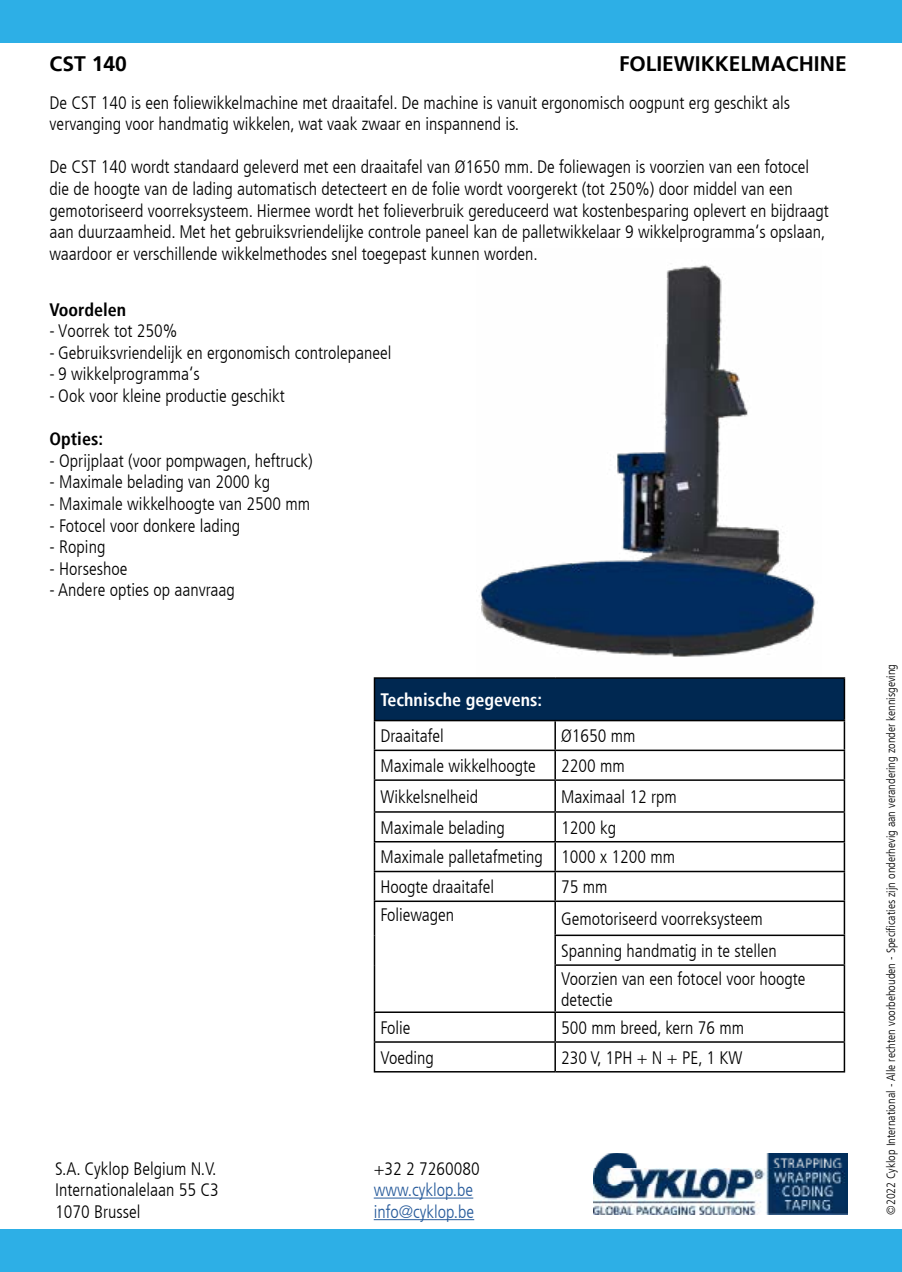
<style>
.page{position:relative;width:902px;height:1272px;background:#fff}
.page>*{position:absolute;margin:0;border:0;box-sizing:border-box;transform-origin:0 0}
.t1{font:700 21px "Frutiger LT";color:#000}
.t2{font:300 condensed 18px/21.6px "Frutiger LT";color:#000}
.t3{font:300 condensed 18px/21.6px "Frutiger LT";color:#275b9b}
.t4{font:700 condensed 18px "Frutiger LT";color:#fff}
.t5{font:700 condensed 18px "Frutiger LT";color:#000}
.t6{font:300 condensed 12px "Frutiger LT";color:#000}
.s1{font-family:"Frutiger LT47 Light Cn";font-weight:400;font-stretch:normal}
</style>
<div class="page">
<div style="left:0;top:1229px;width:901px;height:42px;background:#2dafe6"></div>
<div style="left:0;top:0;width:901px;height:43px;background:#2dafe6"></div>
<img style="left:593px;top:1153px;width:254px;height:61px">
<hr style="left:374px;top:1197px;width:99px;height:1px;background:#275b9b">
<hr style="left:374px;top:1219px;width:100px;height:1px;background:#275b9b">
<div style="left:374px;top:678px;width:470px;height:42px;background:#002851"></div>
<hr style="left:374px;top:677px;width:181px;height:1px;background:#000">
<hr style="left:374px;top:678px;width:1px;height:41px;background:#000">
<hr style="left:555px;top:677px;width:290px;height:1px;background:#000">
<hr style="left:843px;top:678px;width:2px;height:41px;background:#000">
<hr style="left:374px;top:719px;width:181px;height:2px;background:#000">
<hr style="left:555px;top:719px;width:290px;height:2px;background:#000">
<hr style="left:554px;top:721px;width:2px;height:28px;background:#000">
<hr style="left:843px;top:721px;width:2px;height:28px;background:#000">
<hr style="left:374px;top:749px;width:181px;height:2px;background:#000">
<svg style="left:374px;top:721px;width:1px;height:58px"></svg>
<hr style="left:555px;top:749px;width:290px;height:2px;background:#000">
<hr style="left:554px;top:751px;width:2px;height:28px;background:#000">
<hr style="left:843px;top:751px;width:2px;height:28px;background:#000">
<hr style="left:374px;top:779px;width:181px;height:1px;background:#000">
<hr style="left:374px;top:780px;width:1px;height:31px;background:#000">
<hr style="left:555px;top:779px;width:290px;height:1px;background:#000">
<hr style="left:554px;top:780px;width:2px;height:31px;background:#000">
<hr style="left:843px;top:780px;width:2px;height:31px;background:#000">
<hr style="left:374px;top:811px;width:181px;height:1px;background:#000">
<hr style="left:555px;top:811px;width:290px;height:1px;background:#000">
<hr style="left:554px;top:812px;width:2px;height:29px;background:#000">
<hr style="left:843px;top:812px;width:2px;height:29px;background:#000">
<hr style="left:374px;top:841px;width:181px;height:1px;background:#000">
<hr style="left:555px;top:841px;width:290px;height:1px;background:#000">
<hr style="left:554px;top:842px;width:2px;height:28px;background:#000">
<hr style="left:843px;top:842px;width:2px;height:28px;background:#000">
<hr style="left:374px;top:870px;width:181px;height:2px;background:#000">
<svg style="left:374px;top:812px;width:1px;height:88px"></svg>
<hr style="left:555px;top:870px;width:290px;height:2px;background:#000">
<hr style="left:554px;top:872px;width:2px;height:28px;background:#000">
<hr style="left:843px;top:872px;width:2px;height:28px;background:#000">
<hr style="left:374px;top:900px;width:181px;height:2px;background:#000">
<hr style="left:374px;top:902px;width:1px;height:33px;background:#000">
<hr style="left:555px;top:900px;width:290px;height:2px;background:#000">
<hr style="left:554px;top:902px;width:2px;height:32px;background:#000">
<hr style="left:843px;top:902px;width:2px;height:32px;background:#000">
<hr style="left:374px;top:935px;width:1px;height:30px;background:#000">
<hr style="left:554px;top:934px;width:291px;height:2px;background:#000">
<hr style="left:554px;top:936px;width:2px;height:28px;background:#000">
<hr style="left:843px;top:936px;width:2px;height:28px;background:#000">
<hr style="left:374px;top:965px;width:1px;height:46px;background:#000">
<hr style="left:554px;top:964px;width:291px;height:1px;background:#000">
<hr style="left:554px;top:965px;width:2px;height:46px;background:#000">
<hr style="left:843px;top:965px;width:2px;height:46px;background:#000">
<hr style="left:374px;top:1011px;width:181px;height:1px;background:#000">
<hr style="left:555px;top:1011px;width:290px;height:1px;background:#000">
<hr style="left:554px;top:1012px;width:2px;height:29px;background:#000">
<hr style="left:843px;top:1012px;width:2px;height:29px;background:#000">
<hr style="left:374px;top:1041px;width:181px;height:1px;background:#000">
<svg style="left:374px;top:1012px;width:1px;height:58px"></svg>
<hr style="left:555px;top:1041px;width:290px;height:1px;background:#000">
<hr style="left:554px;top:1042px;width:2px;height:28px;background:#000">
<hr style="left:843px;top:1042px;width:2px;height:28px;background:#000">
<hr style="left:374px;top:1070px;width:181px;height:2px;background:#000">
<hr style="left:555px;top:1070px;width:290px;height:2px;background:#000">
<img style="left:479px;top:265px;width:337px;height:392px">
<p class="t1" style="left:50px;top:51px;width:79px">CST 140</p>
<p class="t2" style="left:50px;top:92px;width:741px">De CST 140 is een foliewikkelmachine met draaitafel. De machine is vanuit ergonomisch oogpunt erg geschikt als vervanging voor handmatig wikkelen, wat vaak zwaar en inspannend is.</p>
<p class="t2" style="left:50px;top:156px;width:780px">De CST 140 wordt standaard geleverd met een draaitafel van Ø1650 mm. De foliewagen is voorzien van een fotocel die de hoogte van de lading automatisch detecteert en de folie wordt voorgerekt (tot 2<span class="s1">5</span>0%) door middel van een gemotoriseerd voorreksysteem. Hiermee wordt het folieverbruik gereduceerd wat kostenbesparing oplevert en bijdraagt aan duurzaamheid. Met het gebruiksvriendelijke controle paneel kan de palletwikkelaar 9 wikkelprogramma‘s opslaan, waardoor er verschillende wikkelmethodes snel toegepast kunnen worden.</p>
<p class="t5" style="left:50px;top:298px;width:78px">Voordelen</p>
<p class="t2" style="left:50px;top:320px;width:129px">- Voorrek tot 2<span class="s1">5</span>0%</p>
<p class="t2" style="left:50px;top:342px;width:343px">- Gebruiksvriendelijk en ergonomisch controlepaneel</p>
<p class="t2" style="left:50px;top:363px;width:151px">- 9 wikkelprogramma‘s</p>
<p class="t2" style="left:50px;top:385px;width:237px">- Ook voor kleine productie geschikt</p>
<p class="t5" style="left:50px;top:428px;width:55px">Opties:</p>
<p class="t2" style="left:50px;top:450px;width:265px">- Oprijplaat (voor pompwagen, heftruck)</p>
<p class="t2" style="left:50px;top:471px;width:222px">- Maximale belading van 2000 kg</p>
<p class="t2" style="left:50px;top:493px;width:262px">- Maximale wikkelhoogte van 2500 mm</p>
<p class="t2" style="left:50px;top:515px;width:192px">- Fotocel voor donkere lading</p>
<p class="t2" style="left:50px;top:536px;width:57px">- Roping</p>
<p class="t2" style="left:50px;top:558px;width:79px">- Horseshoe</p>
<p class="t2" style="left:50px;top:579px;width:187px">- Andere opties op aanvraag</p>
<p class="t1" style="left:619px;top:51px;width:229px">FOLIEWIKKELMACHINE</p>
<p class="t4" style="left:380px;top:689px;width:163px">Technische gegevens:</p>
<p class="t2" style="left:380px;top:725px;width:65px">Draaitafel</p>
<p class="t2" style="left:561px;top:725px;width:76px">Ø1650 mm</p>
<p class="t2" style="left:380px;top:755px;width:157px">Maximale wikkelhoogte</p>
<p class="t2" style="left:561px;top:755px;width:65px">2200 mm</p>
<p class="t2" style="left:380px;top:786px;width:99px">Wikkelsnelheid</p>
<p class="t2" style="left:561px;top:786px;width:117px">Maximaal 12 rpm</p>
<p class="t2" style="left:380px;top:816px;width:126px">Maximale belading</p>
<p class="t2" style="left:380px;top:812px;width:296px;line-height:29.7px;text-indent:181px">1200 kg<br>Maximale palletafmeting 1000 x 1200 mm<br>Hoogte draaitafel</p>
<p class="t2" style="left:561px;top:876px;width:48px">75 mm</p>
<p class="t2" style="left:380px;top:904px;width:75px">Foliewagen</p>
<p class="t2" style="left:561px;top:903px;width:217px;line-height:32px">Gemotoriseerd voorreksysteem<br>Spanning handmatig in te stellen</p>
<p class="t2" style="left:561px;top:967px;width:246px">Voorzien van een fotocel voor hoogte detectie</p>
<p class="t2" style="left:380px;top:1017px;width:32px">Folie</p>
<p class="t2" style="left:561px;top:1017px;width:184px">500 mm breed, kern 76 mm</p>
<p class="t2" style="left:380px;top:1046px;width:55px">Voeding</p>
<p class="t2" style="left:561px;top:1046px;width:183px">230 V, 1PH + N + PE, 1 KW</p>
<p class="t2" style="left:55px;top:1157px;width:165px">S.A. Cyklop Belgium N.V.<br>Internationalelaan 55 C3<br>1070 Brussel</p>
<p class="t2" style="left:374px;top:1157px;width:107px">+32 2 7260080</p>
<p class="t3" style="left:374px;top:1179px;width:102px">www.cyklop.be info@cyklop.be</p>
<p class="t6" style="left:884px;top:1214px;width:552px;rotate:-90deg">©2022 Cyklop International - Alle rechten voorbehouden - Specificaties zijn onderhevig aan verandering zonder kennisgeving</p>
</div>
